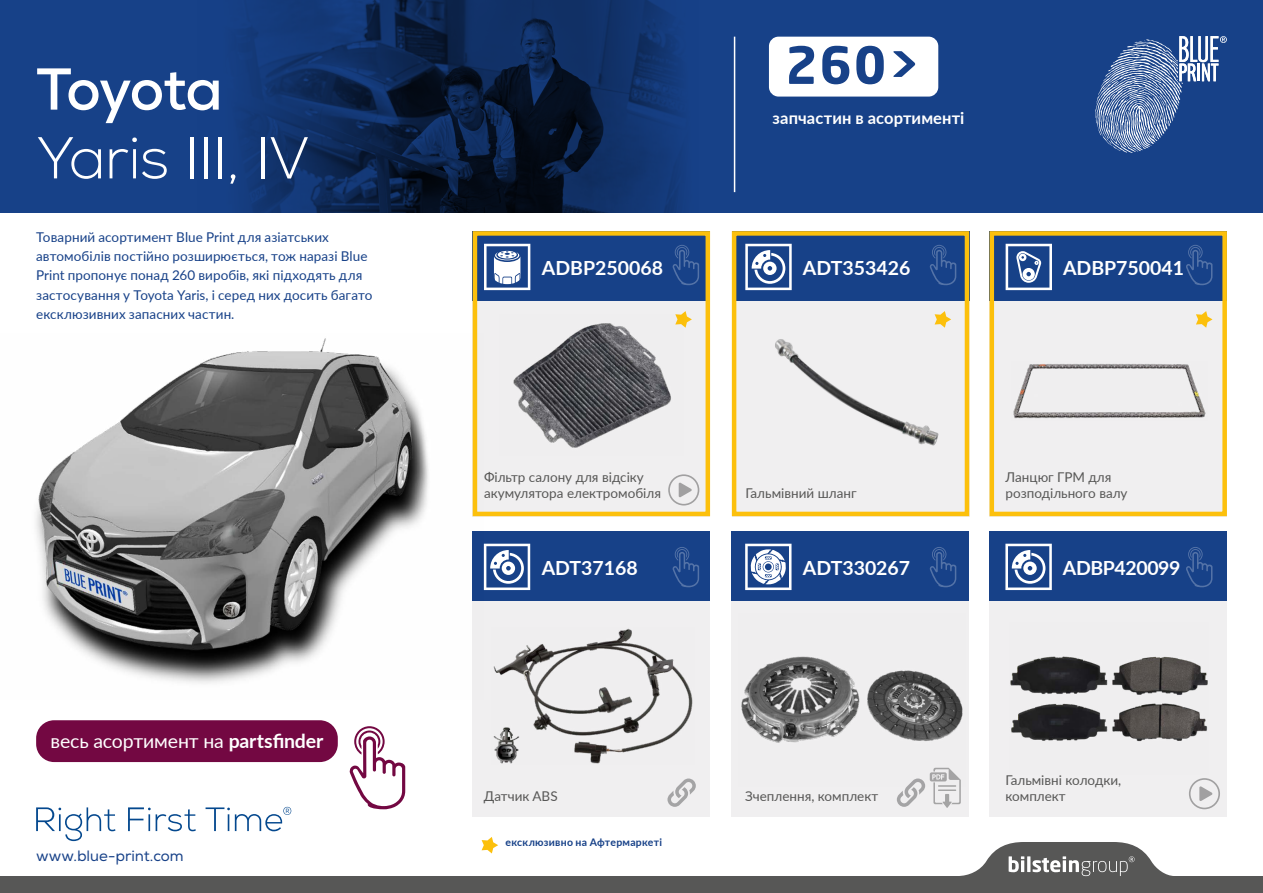
<style>
.page{position:relative;width:1263px;height:893px;background:#fff}
.page>*{position:absolute;margin:0;border:0;box-sizing:border-box;transform-origin:0 0}
.t1{font:300 58.95px "Nexa";letter-spacing:-.02em;color:#fff}
.t2{font:700 58.95px "Nexa";letter-spacing:-.035em;color:#fff}
.t3{font:700 50.7px "Neo Sans Pro";color:#174188}
.t4{font:700 19.5px "Lato";color:#fff}
.t5{font:19.5px "Lato";letter-spacing:-.01em;color:#fff}
.t6{font:700 19.5px "Lato";letter-spacing:-.02em;color:#fff}
.t7{font:700 16.5px "Lato";letter-spacing:.005em;color:#fff}
.t8{font:15px "Nexa";color:#174188}
.t9{font:13.5px/19.2px "Lato";letter-spacing:.005em;color:#174188}
.t10{font:13.5px/16.2px "Lato";color:#575756}
.t11{font:700 10.5px "Lato";letter-spacing:.025em;color:#174188}
.s1{font-weight:700}
</style>
<div class="page">
<div style="left:732px;top:531px;width:237px;height:286px;background:#f0eff0"></div>
<div style="left:732px;top:531px;width:237px;height:70px;background:#174188"></div>
<div style="left:472px;top:531px;width:238px;height:286px;background:#f0eff0"></div>
<div style="left:472px;top:531px;width:238px;height:70px;background:#174188"></div>
<div style="left:732px;top:231px;width:237px;height:286px;background:#f0eff0"></div>
<div style="left:473px;top:231px;width:237px;height:286px;background:#f0eff0"></div>
<div style="left:473px;top:231px;width:237px;height:70px;background:#174188"></div>
<div style="left:732px;top:231px;width:237px;height:70px;background:#174188"></div>
<svg style="left:36px;top:807px;width:80px;height:34px"></svg>
<svg style="left:128px;top:807px;width:68px;height:24px"></svg>
<svg style="left:206px;top:807px;width:85px;height:24px"></svg>
<div style="left:0;top:876px;width:1263px;height:17px;background:#575756"></div>
<svg style="left:481px;top:842px;width:692px;height:35px"></svg>
<svg style="left:1009px;top:856px;width:125px;height:20px"></svg>
<div style="left:989px;top:531px;width:238px;height:286px;background:#f0eff0"></div>
<svg style="left:745px;top:544px;width:46px;height:46px"></svg>
<svg style="left:484px;top:244px;width:46px;height:46px"></svg>
<svg style="left:745px;top:244px;width:47px;height:46px"></svg>
<svg style="left:0;top:0;width:1263px;height:213px;background:#133774"></svg>
<svg style="left:1095px;top:36px;width:132px;height:117px;background:#5171a6"></svg>
<div style="left:769px;top:37px;width:169px;height:60px;background:#fff;border-radius:10px"></div>
<hr style="left:734px;top:37px;width:1px;height:155px;background:#fff">
<svg style="left:482px;top:837px;width:16px;height:16px"></svg>
<div style="left:989px;top:531px;width:238px;height:70px;background:#174188"></div>
<svg style="left:1005px;top:544px;width:47px;height:46px"></svg>
<div style="left:36px;top:720px;width:302px;height:42px;background:#730842;border-radius:18px"></div>
<svg style="left:672px;top:245px;width:27px;height:40px"></svg>
<svg style="left:672px;top:547px;width:27px;height:40px"></svg>
<svg style="left:930px;top:245px;width:26px;height:40px"></svg>
<svg style="left:930px;top:547px;width:26px;height:40px"></svg>
<svg style="left:1186px;top:547px;width:26px;height:40px"></svg>
<svg style="left:349px;top:726px;width:56px;height:83px"></svg>
<svg style="left:484px;top:544px;width:46px;height:46px"></svg>
<img style="left:493px;top:628px;width:200px;height:136px">
<div style="left:990px;top:231px;width:237px;height:286px;background:#f0eff0"></div>
<div style="left:990px;top:231px;width:237px;height:70px;background:#174188"></div>
<svg style="left:1005px;top:244px;width:47px;height:46px"></svg>
<img style="left:1013px;top:364px;width:193px;height:55px">
<svg style="left:1186px;top:245px;width:26px;height:40px"></svg>
<img style="left:36px;top:333px;width:447px;height:351px">
<svg style="left:934px;top:311px;width:17px;height:17px"></svg>
<svg style="left:1196px;top:311px;width:16px;height:17px"></svg>
<svg style="left:675px;top:311px;width:17px;height:17px"></svg>
<img style="left:513px;top:315px;width:171px;height:133px">
<img style="left:775px;top:339px;width:164px;height:107px">
<img style="left:741px;top:656px;width:222px;height:112px">
<img style="left:1010px;top:656px;width:198px;height:86px">
<div style="left:989px;top:231px;width:238px;height:285px;border:4px solid #fcc00c"></div>
<div style="left:473px;top:231px;width:237px;height:285px;border:4px solid #fcc00c"></div>
<div style="left:732px;top:231px;width:237px;height:285px;border:4px solid #fcc00c"></div>
<svg style="left:668px;top:474px;width:31px;height:31px"></svg>
<svg style="left:1189px;top:778px;width:31px;height:31px"></svg>
<svg style="left:667px;top:778px;width:29px;height:29px"></svg>
<svg style="left:897px;top:768px;width:64px;height:40px"></svg>
<h1 class="t2" style="left:36px;top:51px;width:188px">Toyota</h1>
<h1 class="t1" style="left:36px;top:123px;width:275px">Yaris III, IV</h1>
<p class="t9" style="left:36px;top:227px;width:338px">Товарний асортимент Blue Print для азіатських автомобілів постійно розширюється, тож наразі Blue Print пропонує понад 260 виробів, які підходять для застосування у Toyota Yaris, і серед них досить багато ексклюзивних запасних частин.</p>
<h3 class="t5" style="left:51px;top:727px;width:274px">весь асортимент на <span class="s1">partsfinder</span></h3>
<p class="t8" style="left:36px;top:847px;width:149px">www.blue-print.com</p>
<h2 class="t3" style="left:785px;top:33px;width:137px">260&gt;</h2>
<p class="t7" style="left:772px;top:106px;width:193px">запчастин в асортименті</p>
<h3 class="t4" style="left:542px;top:253px;width:123px">ADBP250068</h3>
<h3 class="t4" style="left:803px;top:253px;width:109px">ADT353426</h3>
<h3 class="t4" style="left:1063px;top:253px;width:123px">ADBP750041</h3>
<p class="t10" style="left:484px;top:468px;width:179px">Фільтр салону для відсіку акумулятора електромобіля</p>
<h3 class="t4" style="left:542px;top:553px;width:98px">ADT37168</h3>
<p class="t10" style="left:745px;top:484px;width:113px">Гальмівний шланг</p>
<h3 class="t4" style="left:803px;top:553px;width:109px">ADT330267</h3>
<p class="t10" style="left:1005px;top:468px;width:123px">Ланцюг ГРМ для розподільного валу</p>
<h3 class="t6" style="left:1063px;top:553px;width:119px">ADBP420099</h3>
<p class="t10" style="left:1005px;top:771px;width:117px">Гальмівні колодки,</p>
<p class="t10" style="left:484px;top:787px;width:75px">Датчик ABS</p>
<p class="t11" style="left:506px;top:835px;width:158px">ексклюзивно на Афтермаркеті</p>
<p class="t10" style="left:745px;top:787px;width:135px">Зчеплення, комплект</p>
<p class="t10" style="left:1005px;top:787px;width:62px">комплект</p>
</div>
